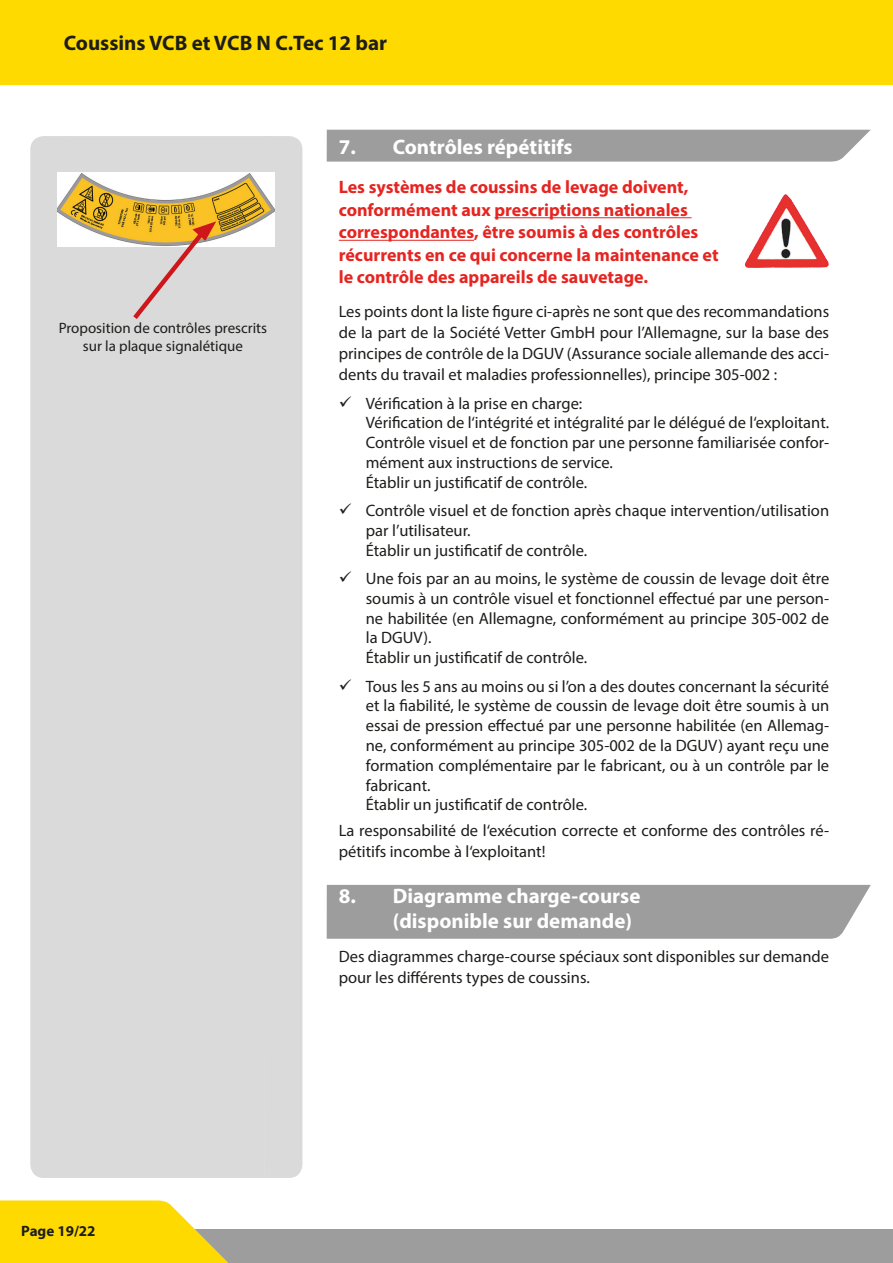
<style>
.page{position:relative;width:893px;height:1263px;background:#fff}
.page>*{position:absolute;margin:0;border:0;box-sizing:border-box;transform-origin:0 0}
.t1{font:700 21px/25.2px "Myriad Pro";color:#fff}
.t2{font:700 21px "Myriad Pro";color:#1d1d1b}
.t3{font:700 18px/22.5px "Myriad Pro";color:#e52521}
.t4{font:16.5px/19.8px "Myriad Pro";color:#1d1d1b}
.t5{font:15px/18px "Myriad Pro";color:#1d1d1b;text-align:center}
.t6{font:700 15px "Myriad Pro";color:#1d1d1b}
</style>
<div class="page">
<div style="left:0;top:1229px;width:893px;height:34px;background:#9d9d9d"></div>
<div style="left:0;top:0;width:893px;height:85px;background:#ffda00"></div>
<svg style="left:0;top:1200px;width:229px;height:63px;background:#fadb20"></svg>
<div style="left:30px;top:136px;width:38px;height:1042px;background:#dadada"></div>
<div style="left:68px;top:136px;width:196px;height:1042px;background:#dadada"></div>
<div style="left:264px;top:136px;width:38px;height:1042px;background:#dadada"></div>
<img style="left:57px;top:172px;width:217px;height:75px">
<svg style="left:129px;top:214px;width:92px;height:110px;background:#dcc4a4"></svg>
<div style="left:327px;top:885px;width:544px;height:54px;background:#9d9d9d"></div>
<div style="left:327px;top:130px;width:544px;height:32px;background:#9d9d9d"></div>
<img style="left:745px;top:194px;width:84px;height:74px">
<hr style="left:494px;top:217px;width:198px;height:1px;background:#e52521">
<hr style="left:339px;top:240px;width:135px;height:1px;background:#e52521">
<p class="t2" style="left:64px;top:29px;width:325px">Coussins VCB et VCB N C.Tec 12 bar</p>
<p class="t5" style="left:59px;top:319px;width:210px">Proposition de contrôles prescrits sur la plaque signalétique</p>
<p class="t1" style="left:339px;top:134px;width:235px">7. Contrôles répétitifs</p>
<p class="t3" style="left:339px;top:176px;width:381px">Les systèmes de coussins de levage doivent, conformément aux prescriptions nationales correspondantes, être soumis à des contrôles récurrents en ce qui concerne la maintenance et le contrôle des appareils de sauvetage.</p>
<p class="t4" style="left:339px;top:301px;width:492px;line-height:21px;text-align:justify">Les points dont la liste figure ci-après ne sont que des recommandations de la part de la Société Vetter GmbH pour l’Allemagne, sur la base des principes de contrôle de la DGUV (Assurance sociale allemande des acci&shy;dents du travail et maladies professionnelles), principe 305-002 :</p>
<p class="t4" style="left:366px;top:393px;width:465px">Vérification à la prise en charge:<br>Vérification de l‘intégrité et intégralité par le délégué de l‘exploitant.<br>Contrôle visuel et de fonction par une personne familiarisée confor&shy;mément aux instructions de service.<br>Établir un justificatif de contrôle.</p>
<p class="t4" style="left:366px;top:500px;width:465px">Contrôle visuel et de fonction après chaque intervention/utilisation par l’utilisateur.<br>Établir un justificatif de contrôle.</p>
<p class="t4" style="left:366px;top:568px;width:465px">Une fois par an au moins, le système de coussin de levage doit être soumis à un contrôle visuel et fonctionnel effectué par une person&shy;ne habilitée (en Allemagne, conformément au principe 305-002 de la DGUV).<br>Établir un justificatif de contrôle.</p>
<p class="t4" style="left:366px;top:676px;width:465px">Tous les 5 ans au moins ou si l’on a des doutes concernant la sécurité et la fiabilité, le système de coussin de levage doit être soumis à un essai de pression effectué par une personne habilitée (en Allemag&shy;ne, conformément au principe 305-002 de la DGUV) ayant reçu une formation complémentaire par le fabricant, ou à un contrôle par le fabricant.<br>Établir un justificatif de contrôle.</p>
<p class="t4" style="left:339px;top:819px;width:492px;line-height:21px">La responsabilité de l‘exécution correcte et conforme des contrôles ré&shy;pétitifs incombe à l‘exploitant!</p>
<p class="t1" style="left:393px;top:883px;width:249px;text-indent:-54px">8. Diagramme charge-course (disponible sur demande)</p>
<p class="t4" style="left:339px;top:946px;width:492px;line-height:21px">Des diagrammes charge-course spéciaux sont disponibles sur demande pour les différents types de coussins.</p>
<p class="t6" style="left:21px;top:1221px;width:76px">Page 19/22</p>
</div>
